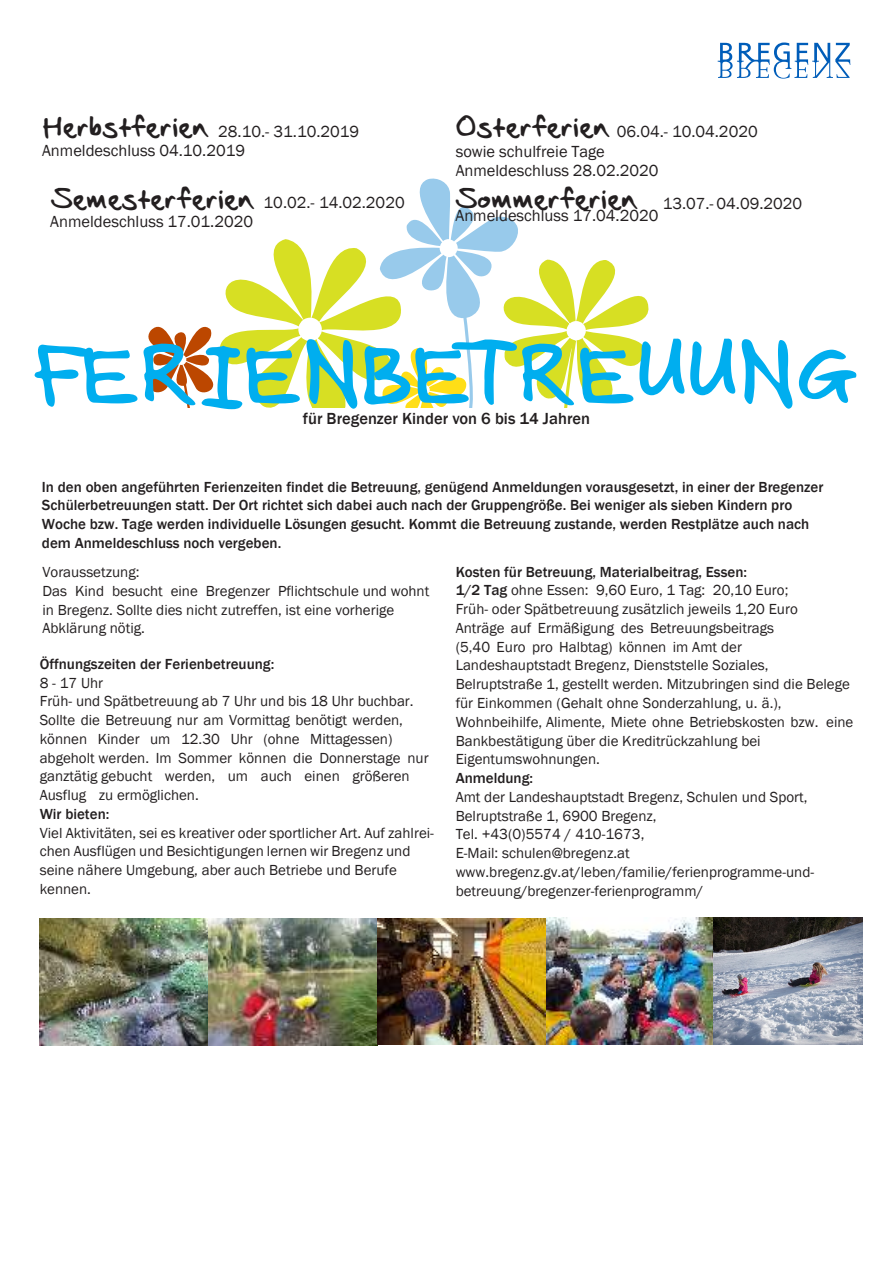
<style>
.page{position:relative;width:893px;height:1263px;background:#fff}
.page>*{position:absolute;margin:0;border:0;box-sizing:border-box;transform-origin:0 0}
.t1{font:78px "Seans Other Hand";color:#00aeef}
.t2{font:16.5px/19.8px "Franklin Gothic";color:#231f20}
.t3{font:500 16.5px "Franklin Gothic";color:#231f20}
.t4{font:15px/18.8px "Franklin Gothic";color:#231f20}
.t5{font:500 15px/18.8px "Franklin Gothic";color:#231f20}
.s1{font-family:"Seans Other Hand";font-size:27px}
.s2{font-weight:500}
</style>
<div class="page">
<svg style="left:718px;top:43px;width:132px;height:36px"></svg>
<svg style="left:148px;top:179px;width:500px;height:228px"></svg>
<img style="left:39px;top:918px;width:506px;height:127px">
<img style="left:547px;top:918px;width:166px;height:127px">
<img style="left:713px;top:918px;width:149px;height:127px">
<p class="t2" style="left:42px;top:122px;width:319px"><span class="s1">Herbstferien</span> 28.10.- 31.10.2019<br>Anmeldeschluss 04.10.2019</p>
<p class="t2" style="left:50px;top:194px;width:356px;line-height:18.5px"><span class="s1">Semesterferien</span> 10.02.- 14.02.2020<br>Anmeldeschluss 17.01.2020</p>
<p class="t2" style="left:455px;top:122px;width:304px"><span class="s1">Osterferien</span> 06.04.- 10.04.2020 sowie schulfreie Tage<br>Anmeldeschluss 28.02.2020</p>
<p class="t2" style="left:455px;top:198px;width:348px;line-height:12px"><span class="s1">Sommerferien</span> 13.07.- 04.09.2020<br>Anmeldeschluss 17.04.2020</p>
<h1 class="t1" style="left:34px;top:332px;width:827px">FERIENBETREUUNG</h1>
<p class="t3" style="left:303px;top:412px;width:289px">für Bregenzer Kinder von 6 bis 14 Jahren</p>
<p class="t5" style="left:42px;top:477px;width:783px">In den oben angeführten Ferienzeiten findet die Betreuung, genügend Anmeldungen vorausgesetzt, in einer der Bregenzer Schülerbetreuungen statt. Der Ort richtet sich dabei auch nach der Gruppengröße. Bei weniger als sieben Kindern pro Woche bzw. Tage werden individuelle Lösungen gesucht. Kommt die Betreuung zustande, werden Restplätze auch nach dem Anmeldeschluss noch vergeben.</p>
<p class="t4" style="left:43px;top:563px;width:388px">Voraussetzung:<br>Das Kind besucht eine Bregenzer Pflichtschule und wohnt in Bregenz. Sollte dies nicht zutreffen, ist eine vorherige Abklärung nötig.</p>
<p class="t5" style="left:40px;top:655px;width:236px">Öffnungszeiten der Ferienbetreuung:</p>
<p class="t4" style="left:40px;top:674px;width:390px">8 - 17 Uhr<br>Früh- und Spätbetreuung ab 7 Uhr und bis 18 Uhr buchbar.<br>Sollte die Betreuung nur am Vormittag benötigt werden, können Kinder um 12.30 Uhr (ohne Mittagessen) abgeholt werden. Im Sommer können die Donnerstage nur ganztätig gebucht werden, um auch einen größeren Ausflug zu ermöglichen.</p>
<p class="t5" style="left:40px;top:805px;width:71px">Wir bieten:</p>
<p class="t4" style="left:40px;top:824px;width:396px">Viel Aktivitäten, sei es kreativer oder sportlicher Art. Auf zahlrei&shy;chen Ausflügen und Besichtigungen lernen wir Bregenz und seine nähere Umgebung, aber auch Betriebe und Berufe kennen.</p>
<p class="t4" style="left:456px;top:563px;width:399px"><span class="s2">Kosten für Betreuung, Materialbeitrag, Essen:<br>1/2 Tag</span> ohne Essen: 9,60 Euro, 1 Tag: 20,10 Euro;<br>Früh- oder Spätbetreuung zusätzlich jeweils 1,20 Euro<br>Anträge auf Ermäßigung des Betreuungsbeitrags<br>(5,40 Euro pro Halbtag) können im Amt der Landeshauptstadt Bregenz, Dienststelle Soziales, Belruptstraße 1, gestellt werden. Mitzubringen sind die Belege für Einkommen (Gehalt ohne Sonderzahlung, u. ä.), Wohnbeihilfe, Alimente, Miete ohne Betriebskosten bzw. eine Bankbestätigung über die Kreditrückzahlung bei Eigentumswohnungen.</p>
<p class="t5" style="left:456px;top:769px;width:79px">Anmeldung:</p>
<p class="t4" style="left:456px;top:788px;width:360px">Amt der Landeshauptstadt Bregenz, Schulen und Sport, Belruptstraße 1, 6900 Bregenz,<br>Tel. +43(0)5574 / 410-1673,<br>E-Mail: schulen@bregenz.at www.bregenz.gv.at/leben/familie/ferienprogramme-und&shy;betreuung/bregenzer-ferienprogramm/</p>
</div>
